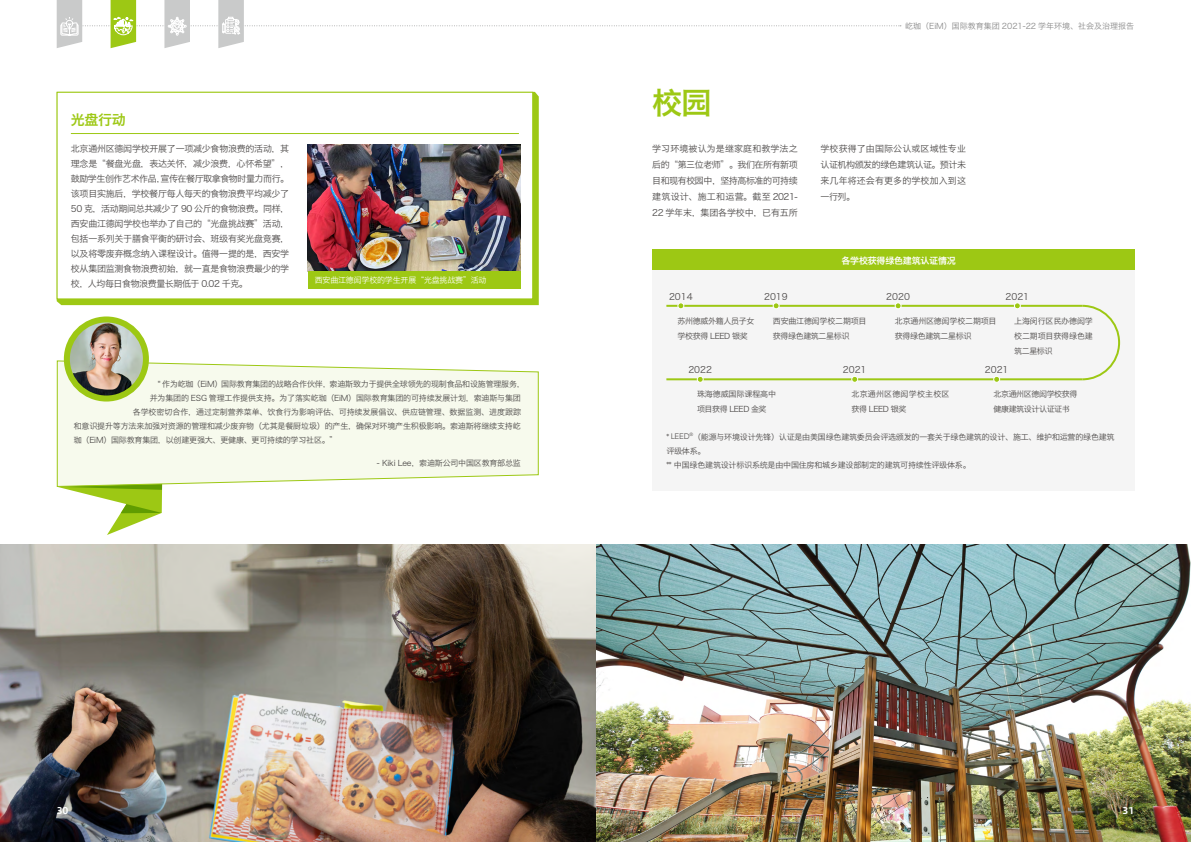
<style>
.page{position:relative;width:1191px;height:842px;background:#fff}
.page>*{position:absolute;margin:0;border:0;box-sizing:border-box;transform-origin:0 0}
.t1{font:30px "Hiragino Sans GB W6";color:#9dc814}
.t2{font:14px "Hiragino Sans GB W6";color:#9dc814}
.t3{font:10px "Alibaba Pu Hui Ti 2 85 Bold";color:#fff}
.t4{font:9px/15px "Hiragino Sans GB W3";letter-spacing:-.03em;color:#4c4948;text-align:justify}
.t5{font:9px "Hiragino Sans GB W6";letter-spacing:-.025em;color:#fff}
.t6{font:8px/15px "Hiragino Sans GB W3";letter-spacing:-.025em;color:#4c4948}
.t7{font:8px "Hiragino Sans GB W3";color:#898989}
.t8{font:8px "Hiragino Sans GB W3";letter-spacing:-.025em;color:#fff}
.t9{font:8px/15px "Hiragino Sans GB W3";letter-spacing:-.05em;color:#4c4948}
.t10{font:8px/15px "Hiragino Sans GB W3";letter-spacing:-.045em;color:#4c4948}
.t11{font:8px/15px "Hiragino Sans GB W3";letter-spacing:.025em;color:#4c4948}
.t12{font:300 4.7px "Avenir LT Std";color:#4c4948}
.s1{font-family:"Avenir LT Std";font-weight:300}
</style>
<div class="page">
<svg style="left:58px;top:487px;width:104px;height:48px"></svg>
<svg style="left:56px;top:360px;width:483px;height:127px;background:#f5f9e9"></svg>
<div style="left:652px;top:249px;width:482px;height:242px;background:#f5f5f5"></div>
<div style="left:57px;top:92px;width:482px;height:213px;background:#9dc814"></div>
<div style="left:57px;top:92px;width:476px;height:207px;background:#fff;border:1px solid #9dc814"></div>
<hr style="left:71px;top:133px;width:448px;height:1px;background:#9dc814">
<img style="left:308px;top:144px;width:212px;height:128px">
<img style="left:0;top:544px;width:1191px;height:298px">
<div style="left:308px;top:272px;width:212px;height:17px;background:#9dc814"></div>
<div style="left:652px;top:249px;width:482px;height:21px;background:#9dc814"></div>
<hr style="left:666px;top:305px;width:416px;height:2px;background:#9dc814">
<hr style="left:666px;top:378px;width:416px;height:2px;background:#9dc814">
<div style="left:677px;top:303px;width:7px;height:6px;border:1px solid #fff;border-radius:50%"></div>
<div style="left:697px;top:376px;width:6px;height:7px;border:1px solid #fff;border-radius:50%"></div>
<div style="left:851px;top:376px;width:7px;height:7px;border:1px solid #fff;border-radius:50%"></div>
<div style="left:993px;top:376px;width:7px;height:7px;border:1px solid #fff;border-radius:50%"></div>
<svg style="left:773px;top:303px;width:6px;height:6px"></svg>
<svg style="left:895px;top:303px;width:6px;height:6px"></svg>
<svg style="left:1014px;top:303px;width:6px;height:6px"></svg>
<svg style="left:1080px;top:304px;width:41px;height:77px"></svg>
<img style="left:67px;top:319px;width:79px;height:79px;border-radius:40px">
<div style="left:64px;top:316px;width:85px;height:85px;border:6px solid #9dc814;border-radius:50%"></div>
<h2 class="t2" style="left:71px;top:111px;width:56px">光盘行动</h2>
<p class="t4" style="left:71px;top:141px;width:220px">北京通州区德闳学校开展了一项减少食物浪费的活动，其理念是“餐盘光盘，表达关怀，减少浪费，心怀希望”，鼓励学生创作艺术作品，宣传在餐厅取拿食物时量力而行。该项目实施后，学校餐厅每人每天的食物浪费平均减少了50 克，活动期间总共减少了 90 公斤的食物浪费。同样，西安曲江德闳学校也举办了自己的“光盘挑战赛”活动，包括一系列关于膳食平衡的研讨会、班级有奖光盘竞赛，以及将零废弃概念纳入课程设计。值得一提的是，西安学校从集团监测食物浪费初始，就一直是食物浪费最少的学校，人均每日食物浪费量长期低于 0.02 千克。</p>
<p class="t8" style="left:315px;top:275px;width:173px">西安曲江德闳学校的学生开展“光盘挑战赛”活动</p>
<p class="t6" style="left:158px;top:377px;width:369px">" 作为屹珈（EiM）国际教育集团的战略合作伙伴，索迪斯致力于提供全球领先的现制食品和设施管理服务，</p>
<p class="t6" style="left:150px;top:391px;width:373px">并为集团的 ESG 管理工作提供支持。为了落实屹珈（EiM）国际教育集团的可持续发展计划，索迪斯与集团</p>
<p class="t6" style="left:133px;top:405px;width:390px">各学校密切合作，通过定制营养菜单、饮食行为影响评估、可持续发展倡议、供应链管理、数据监测、进度跟踪</p>
<p class="t6" style="left:74px;top:419px;width:448px">和意识提升等方法来加强对资源的管理和减少废弃物（尤其是餐厨垃圾）的产生，确保对环境产生积极影响。索迪斯将继续支持屹</p>
<p class="t6" style="left:74px;top:433px;width:265px">珈（EiM）国际教育集团，以创建更强大、更健康、更可持续的学习社区。”</p>
<p class="t6" style="left:377px;top:455px;width:145px">- Kiki Lee，索迪斯公司中国区教育部总监</p>
<p class="t7" style="left:905px;top:21px;width:231px">屹珈（EiM）国际教育集团 2021-22 学年环境、社会及治理报告</p>
<h1 class="t1" style="left:652px;top:83px;width:61px">校园</h1>
<p class="t4" style="left:652px;top:141px;width:147px;line-height:16px">学习环境被认为是继家庭和教学法之后的“第三位老师”。我们在所有新项目和现有校园中，坚持高标准的可持续建筑设计、施工和运营。截至 2021- 22 学年末，集团各学校中，已有五所</p>
<p class="t4" style="left:820px;top:141px;width:147px;line-height:16px">学校获得了由国际公认或区域性专业认证机构颁发的绿色建筑认证。预计未来几年将还会有更多的学校加入到这一行列。</p>
<p class="t5" style="left:841px;top:254px;width:116px">各学校获得绿色建筑认证情况</p>
<p class="t4" style="left:669px;top:289px;width:25px">2014</p>
<p class="t4" style="left:764px;top:289px;width:25px">2019</p>
<p class="t4" style="left:886px;top:289px;width:25px">2020</p>
<p class="t4" style="left:1005px;top:289px;width:25px">2021</p>
<p class="t10" style="left:677px;top:313px;width:78px">苏州德威外籍人员子女学校获得 LEED 银奖</p>
<p class="t6" style="left:773px;top:313px;width:95px">西安曲江德闳学校二期项目获得绿色建筑二星标识</p>
<p class="t6" style="left:895px;top:313px;width:103px">北京通州区德闳学校二期项目获得绿色建筑二星标识</p>
<p class="t6" style="left:1014px;top:313px;width:80px;text-align:justify">上海闵行区民办德闳学校二期项目获得绿色建筑二星标识</p>
<p class="t9" style="left:993px;top:386px;width:85px">北京通州区德闳学校获得健康建筑设计认证证书</p>
<p class="t4" style="left:688px;top:362px;width:25px">2022</p>
<p class="t4" style="left:843px;top:362px;width:25px">2021</p>
<p class="t4" style="left:984px;top:362px;width:25px">2021</p>
<p class="t6" style="left:697px;top:386px;width:81px">珠海德威国际课程高中项目获得 LEED 金奖</p>
<p class="t11" style="left:851px;top:386px;width:100px">北京通州区德闳学校主校区获得 LEED 银奖</p>
<p class="t12" style="left:689px;top:431px;width:5px">®</p>
<p class="t6" style="left:666px;top:444px;width:306px;line-height:14px">评级体系。<br>** 中国绿色建筑设计标识系统是由中国住房和城乡建设部制定的建筑可持续性评级体系。</p>
<p class="t6" style="left:666px;top:429px;width:450px">* <span class="s1">LEED</span> （能源与环境设计先锋）认证是由美国绿色建筑委员会评选颁发的一套关于绿色建筑的设计、施工、维护和运营的绿色建筑</p>
<p class="t3" style="left:57px;top:802px;width:13px">30</p>
<p class="t3" style="left:1122px;top:802px;width:13px">31</p>
</div>
